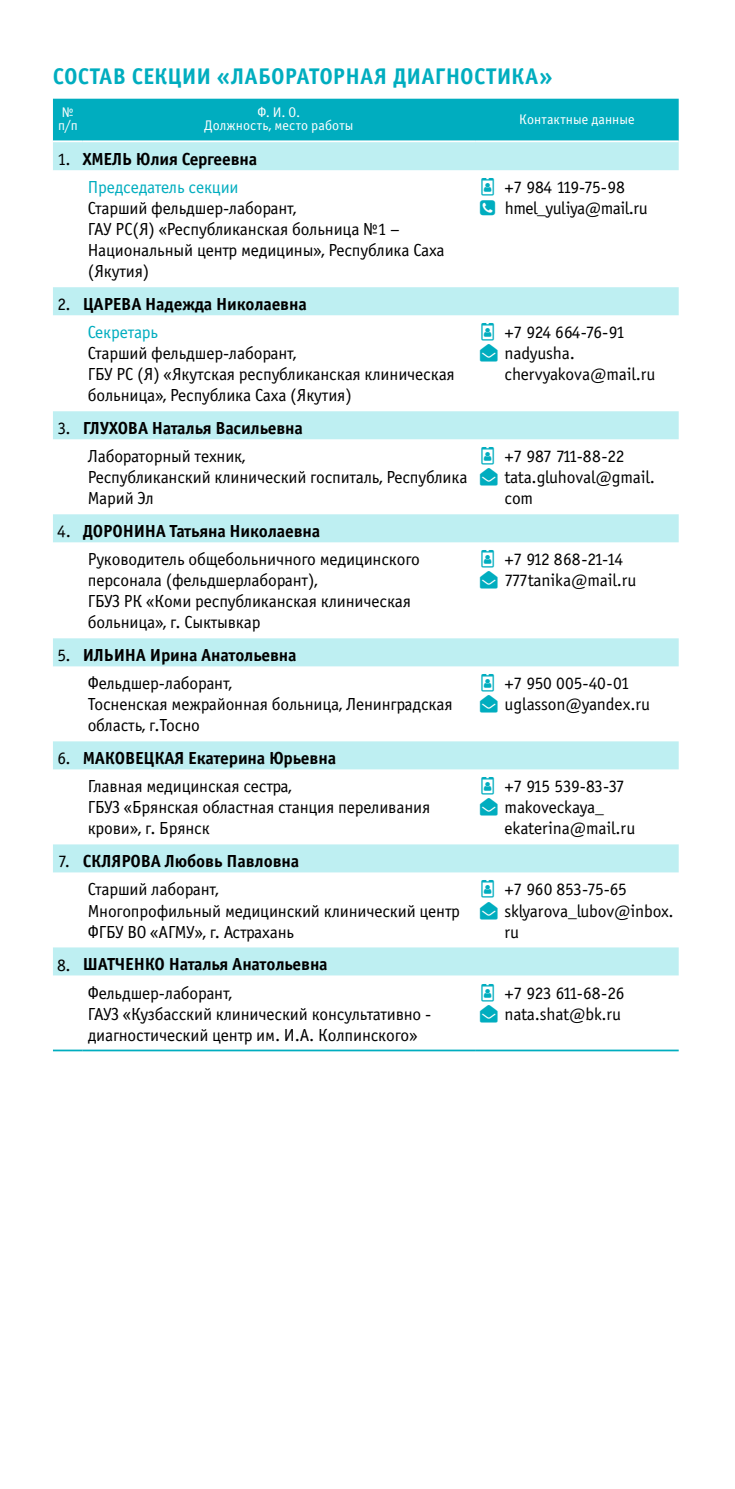
<style>
.page{position:relative;width:735px;height:1489px;background:#fff}
.page>*{position:absolute;margin:0;border:0;box-sizing:border-box;transform-origin:0 0}
.Заголовок_2{font:22.75px "Officina Sans Bold C";letter-spacing:.005em;color:#00adbf}
.Cell_body{font:17.5px/21px "Officina Sans Book C";letter-spacing:-.01em;color:#000}
.ФИО{font:17.5px "Officina Sans Bold C";letter-spacing:-.01em;color:#000}
.Cell_body-2{font:17.5px "Officina Sans Book C";letter-spacing:-.03em;color:#000}
.Cell_body-3{font:17.5px "Officina Sans Book C";letter-spacing:-.04em;color:#000}
.должность_в_секции{font:17.5px "Officina Sans Book C";letter-spacing:-.01em;color:#00adbf}
.Cell_body-4{font:17.5px "Officina Sans Book C";letter-spacing:-.055em;color:#000}
.Cell_body-5{font:17.5px "Officina Sans Book C";letter-spacing:-.035em;color:#000}
.Cell_body-6{font:17.5px "Officina Sans Book C";letter-spacing:-.07em;color:#000}
.Хеадер{font:14px/12.2px "Officina Sans Book C";letter-spacing:.01em;color:#fff}
</style>
<div class="page">
<div style="left:53px;top:99px;width:625px;height:41px;background:#00adbf"></div>
<svg style="left:53px;top:142px;width:625px;height:833px"></svg>
<hr style="left:53px;top:1049px;width:30px;height:2px;background:#00adbf">
<hr style="left:83px;top:1049px;width:392px;height:2px;background:#00adbf">
<hr style="left:475px;top:1049px;width:203px;height:2px;background:#00adbf">
<svg style="left:480px;top:178px;width:15px;height:37px"></svg>
<svg style="left:480px;top:323px;width:17px;height:39px"></svg>
<svg style="left:480px;top:447px;width:17px;height:39px"></svg>
<svg style="left:480px;top:550px;width:17px;height:39px"></svg>
<svg style="left:480px;top:674px;width:17px;height:39px"></svg>
<svg style="left:480px;top:777px;width:17px;height:39px"></svg>
<svg style="left:480px;top:880px;width:17px;height:38px"></svg>
<p class="Заголовок_2" style="left:53px;top:63px;width:500px">СОСТАВ СЕКЦИИ «ЛАБОРАТОРНАЯ ДИАГНОСТИКА»</p>
<p class="Хеадер" style="left:58px;top:107px;width:21px">№ п/п</p>
<p class="Хеадер" style="left:257px;top:107px;width:44px">Ф. И. О.</p>
<p class="Хеадер" style="left:204px;top:119px;width:151px">Должность, место работы</p>
<p class="Хеадер" style="left:519px;top:113px;width:117px">Контактные данные</p>
<p class="Cell_body" style="left:57px;top:149px;width:15px">1.</p>
<p class="ФИО" style="left:83px;top:149px;width:176px">ХМЕЛЬ Юлия Сергеевна</p>
<p class="должность_в_секции" style="left:88px;top:178px;width:152px">Председатель секции</p>
<p class="Cell_body" style="left:88px;top:198px;width:210px">Старший фельдшер-лаборант,</p>
<p class="Cell_body" style="left:88px;top:219px;width:358px">ГАУ РС(Я) «Республиканская больница №1 –<br>Национальный центр медицины», Республика Саха (Якутия)</p>
<p class="Cell_body" style="left:57px;top:294px;width:15px">2.</p>
<p class="ФИО" style="left:83px;top:294px;width:225px">ЦАРЕВА Надежда Николаевна</p>
<p class="должность_в_секции" style="left:88px;top:323px;width:72px">Секретарь</p>
<p class="Cell_body" style="left:88px;top:343px;width:210px">Старший фельдшер-лаборант,</p>
<p class="Cell_body" style="left:88px;top:364px;width:368px">ГБУ РС (Я) «Якутская республиканская клиническая больница», Республика Саха (Якутия)</p>
<p class="Cell_body" style="left:57px;top:418px;width:15px">3.</p>
<p class="ФИО" style="left:83px;top:418px;width:221px">ГЛУХОВА Наталья Васильевна</p>
<p class="Cell_body" style="left:88px;top:446px;width:159px">Лабораторный техник,</p>
<p class="Cell_body" style="left:88px;top:467px;width:381px">Республиканский клинический госпиталь, Республика<br>Марий Эл</p>
<p class="Cell_body" style="left:57px;top:521px;width:15px">4.</p>
<p class="ФИО" style="left:83px;top:521px;width:239px">ДОРОНИНА Татьяна Николаевна</p>
<p class="Cell_body" style="left:88px;top:549px;width:333px">Руководитель общебольничного медицинского персонала (фельдшерлаборант),</p>
<p class="Cell_body" style="left:88px;top:591px;width:325px">ГБУЗ РК «Коми республиканская клиническая больница», г. Сыктывкар</p>
<p class="Cell_body" style="left:57px;top:645px;width:15px">5.</p>
<p class="ФИО" style="left:83px;top:645px;width:215px">ИЛЬИНА Ирина Анатольевна</p>
<p class="Cell_body" style="left:88px;top:673px;width:146px">Фельдшер-лаборант,</p>
<p class="Cell_body" style="left:88px;top:694px;width:366px">Тосненская межрайонная больница, Ленинградская область, г.Тосно</p>
<p class="Cell_body" style="left:57px;top:748px;width:15px">6.</p>
<p class="ФИО" style="left:83px;top:748px;width:255px">МАКОВЕЦКАЯ Екатерина Юрьевна</p>
<p class="Cell_body" style="left:88px;top:776px;width:205px">Главная медицинская сестра,</p>
<p class="Cell_body" style="left:88px;top:797px;width:344px">ГБУЗ «Брянская областная станция переливания крови», г. Брянск</p>
<p class="Cell_body" style="left:58px;top:851px;width:13px">7.</p>
<p class="ФИО" style="left:83px;top:851px;width:218px">СКЛЯРОВА Любовь Павловна</p>
<p class="Cell_body" style="left:88px;top:879px;width:132px">Старший лаборант,</p>
<p class="Cell_body" style="left:88px;top:900px;width:373px">Многопрофильный медицинский клинический центр<br>ФГБУ ВО «АГМУ», г. Астрахань</p>
<p class="Cell_body" style="left:57px;top:954px;width:15px">8.</p>
<p class="ФИО" style="left:83px;top:954px;width:246px">ШАТЧЕНКО Наталья Анатольевна</p>
<p class="Cell_body" style="left:88px;top:982px;width:146px">Фельдшер-лаборант,</p>
<p class="Cell_body" style="left:88px;top:1003px;width:345px">ГАУЗ «Кузбасский клинический консультативно - диагностический центр им. И.А. Колпинского»</p>
<p class="Cell_body-3" style="left:504px;top:178px;width:122px">+7 984 119-75-98</p>
<p class="Cell_body-2" style="left:504px;top:199px;width:144px">hmel_yuliya@mail.ru</p>
<p class="Cell_body-4" style="left:504px;top:323px;width:121px">+7 924 664-76-91</p>
<p class="Cell_body" style="left:504px;top:343px;width:152px">nadyusha. chervyakova@mail.ru</p>
<p class="Cell_body-5" style="left:504px;top:447px;width:121px">+7 987 711-88-22</p>
<p class="Cell_body" style="left:504px;top:467px;width:152px">tata.gluhoval@gmail. com</p>
<p class="Cell_body-6" style="left:504px;top:550px;width:120px">+7 912 868-21-14</p>
<p class="Cell_body" style="left:504px;top:570px;width:133px">777tanika@mail.ru</p>
<p class="Cell_body" style="left:504px;top:673px;width:126px">+7 950 005-40-01</p>
<p class="Cell_body" style="left:504px;top:694px;width:147px">uglasson@yandex.ru</p>
<p class="Cell_body-3" style="left:504px;top:777px;width:121px">+7 915 539-83-37</p>
<p class="Cell_body" style="left:504px;top:797px;width:132px">makoveckaya_ ekaterina@mail.ru</p>
<p class="Cell_body" style="left:504px;top:879px;width:123px">+7 960 853-75-65</p>
<p class="Cell_body" style="left:504px;top:900px;width:171px">sklyarova_lubov@inbox. ru</p>
<p class="Cell_body-2" style="left:504px;top:983px;width:121px">+7 923 611-68-26</p>
<p class="Cell_body" style="left:504px;top:1003px;width:118px">nata.shat@bk.ru</p>
</div>
